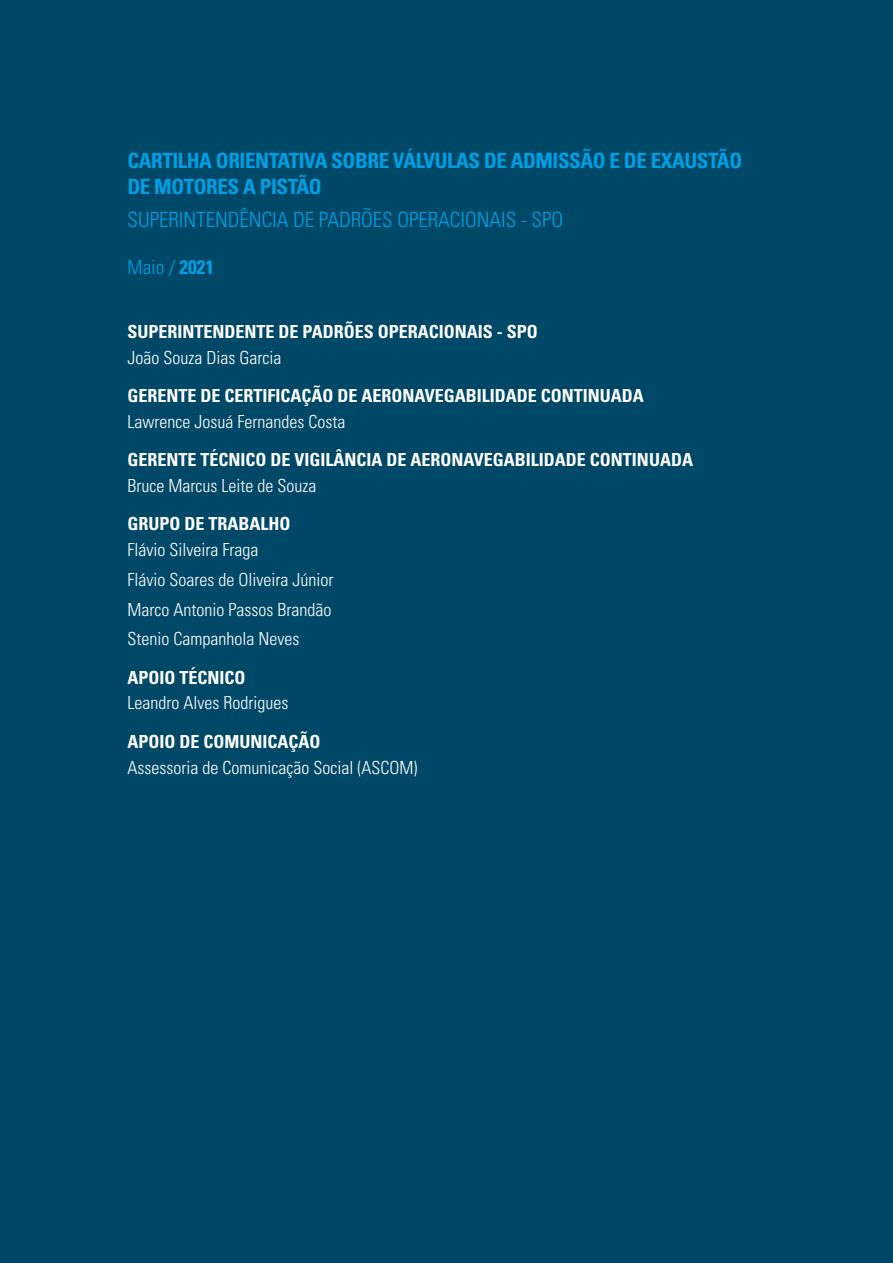
<style>
.page{position:relative;width:893px;height:1263px;background:#004867}
.page>*{position:absolute;margin:0;border:0;box-sizing:border-box;transform-origin:0 0}
.t1{font:700 condensed 21px/25.2px "Univers LT Std";letter-spacing:-.02em;color:#009fe3}
.t2{font:300 condensed 21px "Univers LT Std";color:#009fe3}
.t3{font:300 condensed 19.5px "Univers LT Std";color:#009fe3}
.t4{font:300 condensed 18px/29.7px "Univers LT Std";color:#fff}
.t5{font:700 condensed 18px "Univers LT Std";color:#fff}
.s1{font-weight:700}
</style>
<div class="page">
<p class="t1" style="left:128px;top:148px;width:616px">CARTILHA ORIENTATIVA SOBRE VÁLVULAS DE ADMISSÃO E DE EXAUSTÃO<br>DE MOTORES A PISTÃO</p>
<p class="t2" style="left:128px;top:207px;width:437px">SUPERINTENDÊNCIA DE PADRÕES OPERACIONAIS - SPO</p>
<p class="t3" style="left:128px;top:255px;width:88px">Maio / <span class="s1">2021</span></p>
<p class="t5" style="left:128px;top:321px;width:412px">SUPERINTENDENTE DE PADRÕES OPERACIONAIS - SPO</p>
<p class="t4" style="left:128px;top:342px;width:155px">João Souza Dias Garcia</p>
<p class="t5" style="left:128px;top:385px;width:518px">GERENTE DE CERTIFICAÇÃO DE AERONAVEGABILIDADE CONTINUADA</p>
<p class="t4" style="left:128px;top:407px;width:219px">Lawrence Josuá Fernandes Costa</p>
<p class="t5" style="left:128px;top:449px;width:567px">GERENTE TÉCNICO DE VIGILÂNCIA DE AERONAVEGABILIDADE CONTINUADA</p>
<p class="t4" style="left:128px;top:471px;width:190px">Bruce Marcus Leite de Souza</p>
<p class="t5" style="left:128px;top:513px;width:164px">GRUPO DE TRABALHO</p>
<p class="t4" style="left:128px;top:535px;width:207px">Flávio Silveira Fraga<br>Flávio Soares de Oliveira Júnior<br>Marco Antonio Passos Brandão<br>Stenio Campanhola Neves</p>
<p class="t5" style="left:128px;top:666px;width:120px">APOIO TÉCNICO</p>
<p class="t4" style="left:128px;top:688px;width:162px">Leandro Alves Rodrigues</p>
<p class="t5" style="left:128px;top:730px;width:195px">APOIO DE COMUNICAÇÃO</p>
<p class="t4" style="left:128px;top:752px;width:291px">Assessoria de Comunicação Social (ASCOM)</p>
</div>
